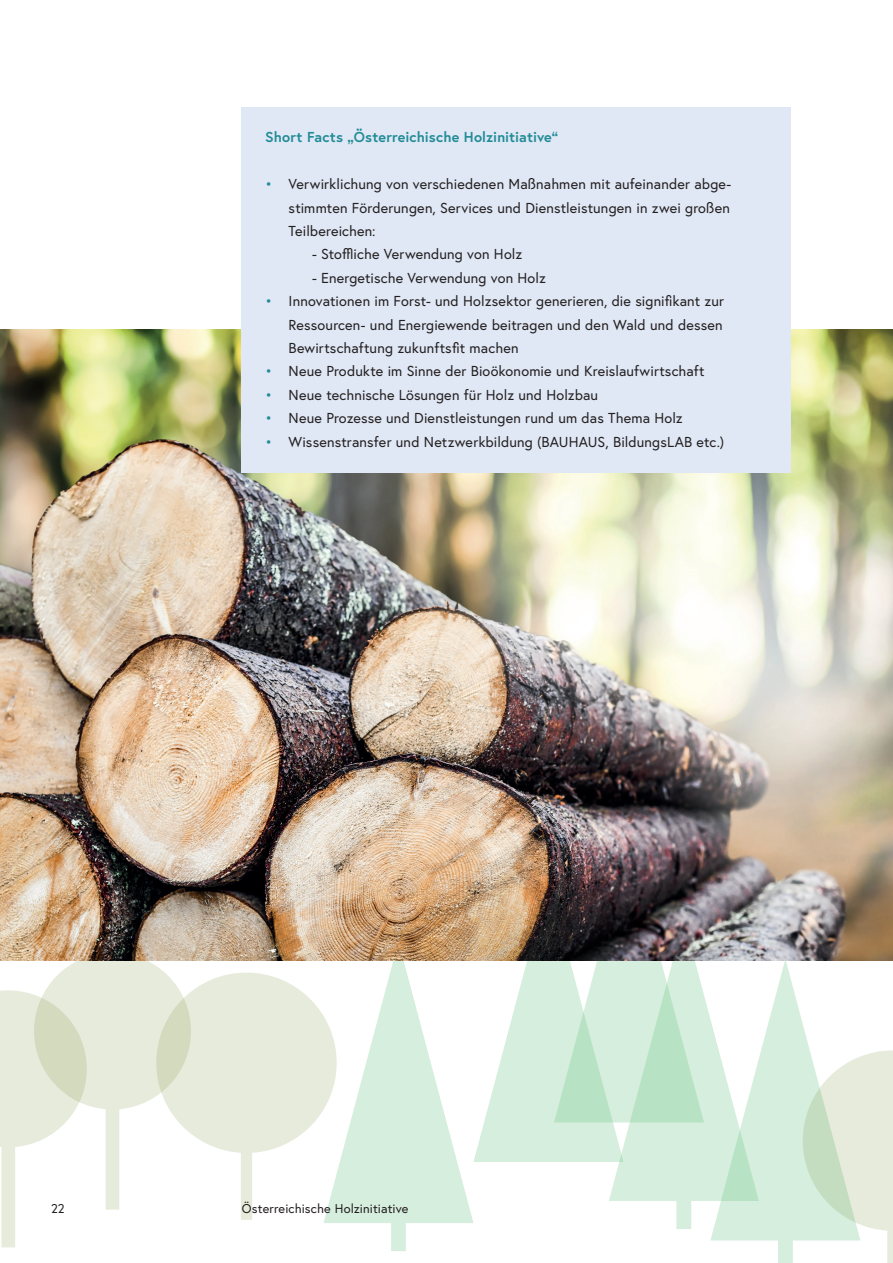
<style>
.page{position:relative;width:893px;height:1263px;background:#fff}
.page>*{position:absolute;margin:0;border:0;box-sizing:border-box;transform-origin:0 0}
.t1{font:14.4px/23.4px "Europa Austria";letter-spacing:.01em;color:#231f20;text-align:justify}
.t2{font:700 14.4px "Europa Austria";letter-spacing:.005em;color:#228c97}
.t3{font:12.75px "Europa Austria";letter-spacing:.01em;color:#231f20}
.s1{color:#228c97}
</style>
<div class="page">
<svg style="left:473px;top:960px;width:136px;height:202px"></svg>
<svg style="left:609px;top:960px;width:101px;height:269px;background:#d4eddb"></svg>
<svg style="left:710px;top:960px;width:150px;height:303px;fill:#d6eedd"></svg>
<svg style="left:323px;top:960px;width:150px;height:291px;fill:#d6eedd"></svg>
<div style="left:156px;top:972px;width:181px;height:181px;background:#e7ebdc;border-radius:89px"></div>
<svg style="left:803px;top:1050px;width:90px;height:180px;background:#dfe9d8"></svg>
<svg style="left:0;top:960px;width:191px;height:287px"></svg>
<img style="left:0;top:329px;width:893px;height:631px">
<div style="left:242px;top:108px;width:549px;height:61px;background:#e0e8f5"></div>
<div style="left:242px;top:155px;width:549px;height:108px;background:#e0e8f5"></div>
<div style="left:242px;top:248px;width:549px;height:61px;background:#e0e8f5"></div>
<div style="left:242px;top:271px;width:549px;height:108px;background:#e0e8f5"></div>
<div style="left:242px;top:365px;width:549px;height:61px;background:#e0e8f5"></div>
<div style="left:242px;top:412px;width:549px;height:61px;background:#e0e8f5"></div>
<p class="t2" style="left:265px;top:128px;width:294px">Short Facts „Österreichische Holzinitiative“</p>
<p class="t1" style="left:289px;top:172px;width:444px;text-indent:-23px"><span class="s1">•</span> Verwirklichung von verschiedenen Maßnahmen mit aufeinander abge&shy;stimmten Förderungen, Services und Dienstleistungen in zwei großen Teilbereichen:</p>
<p class="t1" style="left:312px;top:242px;width:212px">- Stoffliche Verwendung von Holz</p>
<p class="t1" style="left:312px;top:266px;width:235px">- Energetische Verwendung von Holz</p>
<p class="t1" style="left:289px;top:289px;width:437px;text-indent:-23px"><span class="s1">•</span> Innovationen im Forst- und Holzsektor generieren, die signifikant zur Ressourcen- und Energiewende beitragen und den Wald und dessen Bewirtschaftung zukunftsfit machen</p>
<p class="t1" style="left:265px;top:359px;width:441px"><span class="s1">•</span> Neue Produkte im Sinne der Bioökonomie und Kreislaufwirtschaft</p>
<p class="t1" style="left:265px;top:383px;width:334px"><span class="s1">•</span> Neue technische Lösungen für Holz und Holzbau</p>
<p class="t1" style="left:265px;top:406px;width:419px"><span class="s1">•</span> Neue Prozesse und Dienstleistungen rund um das Thema Holz</p>
<p class="t1" style="left:265px;top:429px;width:460px"><span class="s1">•</span> Wissenstransfer und Netzwerkbildung (BAUHAUS, BildungsLAB etc.)</p>
<p class="t3" style="left:51px;top:1200px;width:15px">22</p>
<p class="t3" style="left:242px;top:1200px;width:168px">Österreichische Holzinitiative</p>
</div>
